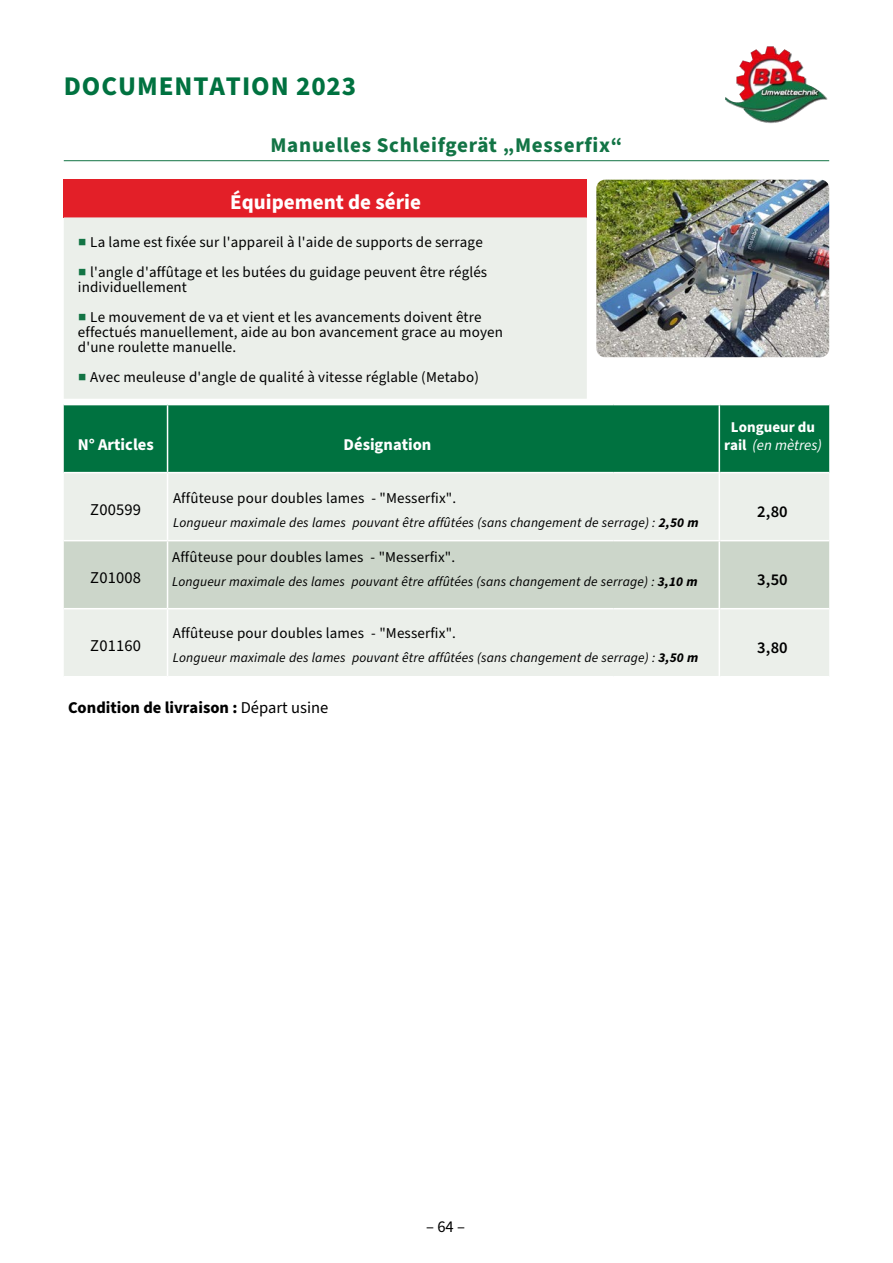
<style>
.page{position:relative;width:893px;height:1263px;background:#fff}
.page>*{position:absolute;margin:0;border:0;box-sizing:border-box;transform-origin:0 0}
.t1{font:700 27px "Source Sans Pro";letter-spacing:.035em;color:#007240}
.Überschrift_Maschine{font:700 21px "Source Sans Pro";letter-spacing:.035em;color:#127445}
.Headline_Tabelle{font:700 21px "Source Sans Pro";color:#fff}
.t2{font:700 16.5px "Source Sans Pro";color:#000}
.Tabellen-Text{font:16.5px "Source Sans Pro";letter-spacing:.01em;color:#000}
.Sub-Headline_Tabelle{font:700 16.5px "Source Sans Pro";color:#fff}
.Tabellen-Text-2{font:600 16.5px "Source Sans Pro";color:#000}
.Tabellen-Text-3{font:15px/15px "Source Sans Pro";letter-spacing:.01em;color:#000}
.t3{font:700 15px/17.2px "Source Sans Pro";color:#fff;text-align:center}
.Tabellen-Text-4{font:italic 13.5px "Source Sans Pro";letter-spacing:.01em;color:#000}
.s1{color:#127444}
.s2{font-weight:700}
.s3{font-weight:400;font-style:italic}
.s4{font-weight:400}
</style>
<div class="page">
<img style="left:725px;top:46px;width:103px;height:78px">
<hr style="left:64px;top:160px;width:765px;height:1px;background:#127445">
<div style="left:64px;top:179px;width:523px;height:38px;background:#e31f28"></div>
<div style="left:64px;top:217px;width:523px;height:182px;background:#ebefea"></div>
<div style="left:64px;top:405px;width:765px;height:67px;background:#007240"></div>
<div style="left:64px;top:473px;width:765px;height:203px;background:#ebefea"></div>
<div style="left:64px;top:541px;width:765px;height:67px;background:#ccd6ca"></div>
<hr style="left:167px;top:405px;width:1px;height:67px;background:#fff">
<hr style="left:167px;top:473px;width:1px;height:67px;background:#fff">
<hr style="left:719px;top:473px;width:1px;height:67px;background:#fff">
<hr style="left:64px;top:540px;width:104px;height:1px;background:#fff">
<hr style="left:168px;top:540px;width:445px;height:1px;background:#fff">
<hr style="left:167px;top:541px;width:1px;height:67px;background:#fff">
<hr style="left:613px;top:540px;width:108px;height:1px;background:#fff">
<hr style="left:719px;top:541px;width:1px;height:67px;background:#fff">
<hr style="left:721px;top:540px;width:108px;height:1px;background:#fff">
<hr style="left:64px;top:608px;width:104px;height:1px;background:#fff">
<hr style="left:168px;top:608px;width:445px;height:1px;background:#fff">
<hr style="left:167px;top:609px;width:1px;height:67px;background:#fff">
<hr style="left:613px;top:608px;width:108px;height:1px;background:#fff">
<hr style="left:719px;top:609px;width:1px;height:67px;background:#fff">
<hr style="left:721px;top:608px;width:108px;height:1px;background:#fff">
<hr style="left:719px;top:405px;width:1px;height:67px;background:#fff">
<img style="left:596px;top:180px;width:233px;height:177px">
<h1 class="t1" style="left:64px;top:70px;width:294px">DOCUMENTATION 2023</h1>
<p class="Überschrift_Maschine" style="left:270px;top:132px;width:353px">Manuelles Schleifgerät „Messerfix“</p>
<p class="Headline_Tabelle" style="left:230px;top:190px;width:192px">Équipement de série</p>
<p class="Tabellen-Text-3" style="left:78px;top:234px;width:406px"><span class="s1">■</span> La lame est fixée sur l'appareil à l'aide de supports de serrage</p>
<p class="Tabellen-Text-3" style="left:78px;top:264px;width:411px"><span class="s1">■</span> l'angle d'affûtage et les butées du guidage peuvent être réglés individuellement</p>
<p class="Tabellen-Text-3" style="left:78px;top:309px;width:427px"><span class="s1">■</span> Le mouvement de va et vient et les avancements doivent être effectués manuellement, aide au bon avancement grace au moyen d'une roulette manuelle.</p>
<p class="Tabellen-Text-3" style="left:78px;top:369px;width:402px"><span class="s1">■</span> Avec meuleuse d'angle de qualité à vitesse réglable (Metabo)</p>
<p class="Sub-Headline_Tabelle" style="left:78px;top:434px;width:78px">N° Articles</p>
<p class="Sub-Headline_Tabelle" style="left:344px;top:434px;width:89px">Désignation</p>
<p class="Tabellen-Text" style="left:90px;top:500px;width:52px">Z00599</p>
<p class="Tabellen-Text-3" style="left:173px;top:490px;width:285px">Affûteuse pour doubles lames - "Messerfix".</p>
<p class="Tabellen-Text-4" style="left:173px;top:514px;width:527px">Longueur maximale des lames pouvant être affûtées (sans changement de serrage) : <span class="s2">2,50 m</span></p>
<p class="t3" style="left:724px;top:419px;width:99px">Longueur du rail <span class="s3">(en mètres)</span></p>
<p class="Tabellen-Text-2" style="left:757px;top:501px;width:32px">2,80</p>
<p class="Tabellen-Text-3" style="left:172px;top:549px;width:285px">Affûteuse pour doubles lames - "Messerfix".</p>
<p class="Tabellen-Text-4" style="left:172px;top:574px;width:527px">Longueur maximale des lames pouvant être affûtées (sans changement de serrage) : <span class="s2">3,10 m</span></p>
<p class="Tabellen-Text-3" style="left:173px;top:625px;width:285px">Affûteuse pour doubles lames - "Messerfix".</p>
<p class="Tabellen-Text-4" style="left:173px;top:649px;width:527px">Longueur maximale des lames pouvant être affûtées (sans changement de serrage) : <span class="s2">3,50 m</span></p>
<p class="Tabellen-Text" style="left:90px;top:568px;width:52px">Z01008</p>
<p class="Tabellen-Text-2" style="left:757px;top:569px;width:32px">3,50</p>
<p class="Tabellen-Text" style="left:90px;top:636px;width:52px">Z01160</p>
<p class="Tabellen-Text-2" style="left:757px;top:637px;width:32px">3,80</p>
<p class="t2" style="left:68px;top:697px;width:262px">Condition de livraison : <span class="s4">Départ usine</span></p>
<p class="Tabellen-Text" style="left:426px;top:1217px;width:40px">–64 –</p>
</div>
